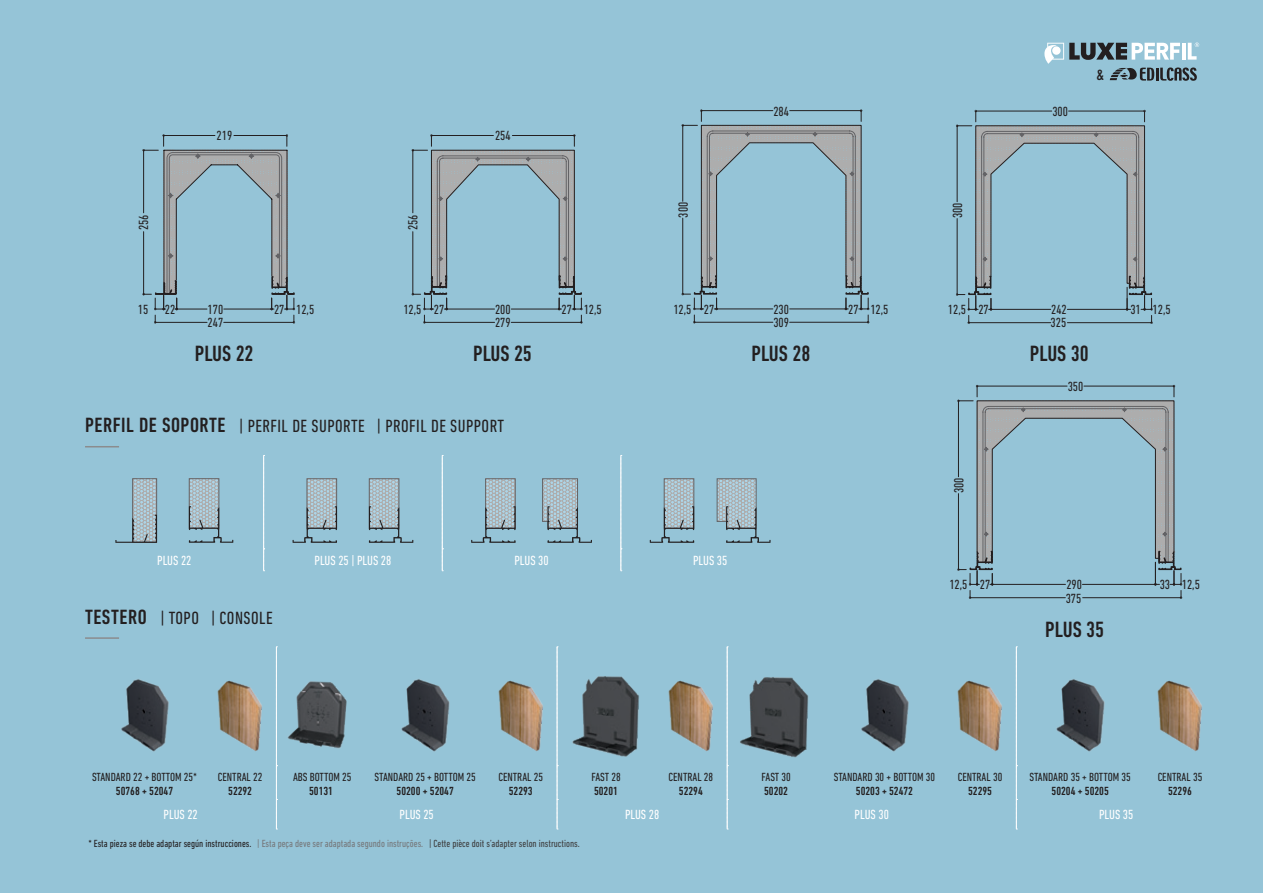
<style>
.page{position:relative;width:1263px;height:893px;background:#95c4d7}
.page>*{position:absolute;margin:0;border:0;box-sizing:border-box;transform-origin:0 0}
.t1{font:500 condensed 22.5px "DIN Next LT Pro";color:#231f20}
.t2{font:condensed 18px "DIN Next LT Pro";letter-spacing:.025em;color:#231f20}
.t3{font:500 condensed 15.15px "DIN Next LT Pro";color:#231f20}
.t4{font:condensed 13.5px/13.2px "DIN Next LT Pro";color:#231f20}
.t5{font:condensed 13.5px "DIN Next LT Pro";color:#fff}
.t6{font:condensed 12px "DIN Next LT Pro";color:#231f20}
.t7{font:500 condensed 12px "DIN Next LT Pro";color:#231f20}
.t8{font:condensed 10.5px "DIN Next LT Pro";color:#231f20}
.s1{font-weight:500;font-size:21px}
.s2{color:#76787b}
.s3{color:#3e3e3f}
</style>
<div class="page">
<svg style="left:1044px;top:43px;width:155px;height:38px"></svg>
<hr style="left:85px;top:446px;width:34px;height:1px;background:#8b8c8e">
<svg style="left:263px;top:455px;width:2px;height:116px"></svg>
<svg style="left:442px;top:455px;width:1px;height:116px"></svg>
<svg style="left:621px;top:455px;width:1px;height:116px"></svg>
<div style="left:189px;top:478px;width:30px;height:51px;border:1px solid #636366"></div>
<svg style="left:189px;top:479px;width:44px;height:64px"></svg>
<div style="left:132px;top:478px;width:25px;height:64px;border:1px solid #636366"></div>
<svg style="left:115px;top:479px;width:42px;height:64px"></svg>
<div style="left:307px;top:478px;width:30px;height:51px;border:1px solid #636366"></div>
<svg style="left:293px;top:479px;width:44px;height:64px"></svg>
<div style="left:369px;top:478px;width:30px;height:51px;border:1px solid #636366"></div>
<svg style="left:369px;top:479px;width:44px;height:64px"></svg>
<div style="left:485px;top:478px;width:31px;height:51px;border:1px solid #636366"></div>
<svg style="left:471px;top:479px;width:45px;height:64px"></svg>
<svg style="left:542px;top:478px;width:50px;height:65px"></svg>
<div style="left:664px;top:478px;width:30px;height:51px;border:1px solid #636366"></div>
<svg style="left:650px;top:479px;width:44px;height:64px"></svg>
<svg style="left:716px;top:478px;width:54px;height:65px"></svg>
<hr style="left:85px;top:637px;width:34px;height:2px;background:#8b8c8e">
<svg style="left:727px;top:646px;width:1px;height:184px"></svg>
<svg style="left:1016px;top:646px;width:1px;height:184px"></svg>
<svg style="left:557px;top:646px;width:1px;height:184px"></svg>
<svg style="left:276px;top:646px;width:1px;height:184px"></svg>
<img style="left:121px;top:679px;width:48px;height:73px">
<img style="left:217px;top:680px;width:45px;height:71px">
<img style="left:287px;top:681px;width:60px;height:68px">
<img style="left:401px;top:679px;width:49px;height:73px">
<img style="left:498px;top:680px;width:45px;height:71px">
<img style="left:572px;top:676px;width:67px;height:81px">
<img style="left:668px;top:680px;width:45px;height:71px">
<img style="left:740px;top:677px;width:69px;height:81px">
<img style="left:861px;top:679px;width:48px;height:73px">
<img style="left:957px;top:680px;width:45px;height:71px">
<img style="left:1056px;top:679px;width:49px;height:73px">
<img style="left:1157px;top:680px;width:45px;height:71px">
<svg style="left:142px;top:134px;width:154px;height:190px"></svg>
<svg style="left:411px;top:134px;width:172px;height:190px"></svg>
<svg style="left:681px;top:109px;width:189px;height:215px"></svg>
<svg style="left:956px;top:109px;width:197px;height:215px"></svg>
<svg style="left:957px;top:384px;width:226px;height:215px"></svg>
<p class="t4" style="left:137px;top:230px;width:17px;rotate:-90deg">256</p>
<p class="t4" style="left:217px;top:129px;width:17px">219</p>
<p class="t4" style="left:406px;top:230px;width:17px;rotate:-90deg">256</p>
<p class="t4" style="left:495px;top:129px;width:17px">254</p>
<p class="t4" style="left:676px;top:218px;width:17px;rotate:-90deg">300</p>
<p class="t4" style="left:773px;top:104px;width:17px">284</p>
<p class="t4" style="left:951px;top:218px;width:17px;rotate:-90deg">300</p>
<p class="t4" style="left:1052px;top:105px;width:17px">300</p>
<p class="t3" style="left:1096px;top:67px;width:10px">&amp;</p>
<p class="t4" style="left:138px;top:303px;width:39px">15 22</p>
<p class="t4" style="left:208px;top:303px;width:17px">170</p>
<p class="t4" style="left:274px;top:303px;width:42px">27 12,5</p>
<p class="t4" style="left:208px;top:316px;width:17px">247</p>
<p class="t4" style="left:403px;top:303px;width:42px">12,5 27</p>
<p class="t4" style="left:495px;top:303px;width:17px">200</p>
<p class="t4" style="left:561px;top:303px;width:42px">27 12,5</p>
<p class="t4" style="left:495px;top:316px;width:17px">279</p>
<p class="t4" style="left:673px;top:303px;width:20px">12,5</p>
<p class="t4" style="left:704px;top:303px;width:12px">27</p>
<p class="t4" style="left:773px;top:303px;width:17px">230<br>309</p>
<p class="t4" style="left:848px;top:303px;width:42px">27 12,5</p>
<p class="t4" style="left:948px;top:303px;width:20px">12,5</p>
<p class="t4" style="left:978px;top:303px;width:12px">27</p>
<p class="t4" style="left:1050px;top:303px;width:18px">242<br>325</p>
<h1 class="t1" style="left:195px;top:341px;width:60px">PLUS 22</h1>
<h1 class="t1" style="left:473px;top:341px;width:60px">PLUS 25</h1>
<h1 class="t1" style="left:751px;top:341px;width:60px">PLUS 28</h1>
<h1 class="t1" style="left:1030px;top:341px;width:60px">PLUS 30</h1>
<h2 class="t2" style="left:85px;top:416px;width:421px"><span class="s1">PERFIL DE SOPORTE</span> | PERFIL DE SUPORTE | PROFIL DE SUPPORT</h2>
<p class="t5" style="left:157px;top:553px;width:36px">PLUS 22</p>
<p class="t5" style="left:315px;top:553px;width:78px">PLUS 25 | PLUS 28</p>
<p class="t5" style="left:514px;top:553px;width:36px">PLUS 30</p>
<p class="t5" style="left:693px;top:553px;width:36px">PLUS 35</p>
<h2 class="t2" style="left:85px;top:608px;width:189px"><span class="s1">TESTERO</span> | TOPO | CONSOLE</h2>
<p class="t4" style="left:952px;top:493px;width:17px;rotate:-90deg">300</p>
<p class="t4" style="left:1068px;top:380px;width:17px">350</p>
<p class="t4" style="left:949px;top:578px;width:20px">12,5</p>
<p class="t4" style="left:980px;top:578px;width:12px">27</p>
<p class="t4" style="left:1066px;top:578px;width:18px;line-height:13.6px">290<br>375</p>
<h1 class="t1" style="left:1045px;top:616px;width:60px">PLUS 35</h1>
<p class="t4" style="left:1130px;top:303px;width:42px">31 12,5</p>
<p class="t4" style="left:1160px;top:578px;width:42px">33 12,5</p>
<p class="t6" style="left:92px;top:770px;width:107px">STANDARD 22 + BOTTOM 25*</p>
<p class="t7" style="left:116px;top:784px;width:59px">50768 + 52047</p>
<p class="t6" style="left:218px;top:770px;width:46px">CENTRAL 22</p>
<p class="t7" style="left:228px;top:784px;width:25px">52292</p>
<p class="t6" style="left:293px;top:770px;width:60px">ABS BOTTOM 25</p>
<p class="t7" style="left:309px;top:784px;width:25px">50131</p>
<p class="t6" style="left:375px;top:770px;width:103px">STANDARD 25 + BOTTOM 25</p>
<p class="t7" style="left:397px;top:784px;width:59px">50200 + 52047</p>
<p class="t6" style="left:498px;top:770px;width:46px">CENTRAL 25</p>
<p class="t7" style="left:509px;top:784px;width:25px">52293</p>
<p class="t6" style="left:591px;top:770px;width:31px">FAST 28</p>
<p class="t7" style="left:594px;top:784px;width:25px">50201</p>
<p class="t6" style="left:669px;top:770px;width:46px">CENTRAL 28</p>
<p class="t7" style="left:679px;top:784px;width:25px">52294</p>
<p class="t6" style="left:761px;top:770px;width:31px">FAST 30</p>
<p class="t7" style="left:764px;top:784px;width:25px">50202</p>
<p class="t6" style="left:834px;top:770px;width:103px">STANDARD 30 + BOTTOM 30</p>
<p class="t7" style="left:856px;top:784px;width:59px">50203 + 52472</p>
<p class="t6" style="left:958px;top:770px;width:46px">CENTRAL 30</p>
<p class="t7" style="left:968px;top:784px;width:25px">52295</p>
<p class="t6" style="left:1029px;top:770px;width:103px">STANDARD 35 + BOTTOM 35</p>
<p class="t7" style="left:1051px;top:784px;width:59px">50204 + 50205</p>
<p class="t6" style="left:1158px;top:770px;width:46px">CENTRAL 35</p>
<p class="t7" style="left:1168px;top:784px;width:25px">52296</p>
<p class="t5" style="left:164px;top:807px;width:36px">PLUS 22</p>
<p class="t5" style="left:400px;top:807px;width:36px">PLUS 25</p>
<p class="t5" style="left:625px;top:807px;width:36px">PLUS 28</p>
<p class="t5" style="left:855px;top:807px;width:36px">PLUS 30</p>
<p class="t5" style="left:1099px;top:807px;width:36px">PLUS 35</p>
<p class="t8" style="left:88px;top:837px;width:493px">* Esta pieza se debe adaptar según instrucciones. <span class="s2">| Esta peça deve ser adaptada segundo instruções.</span> <span class="s3">| Cette pièce doit s’adapter selon instructions.</span></p>
</div>
